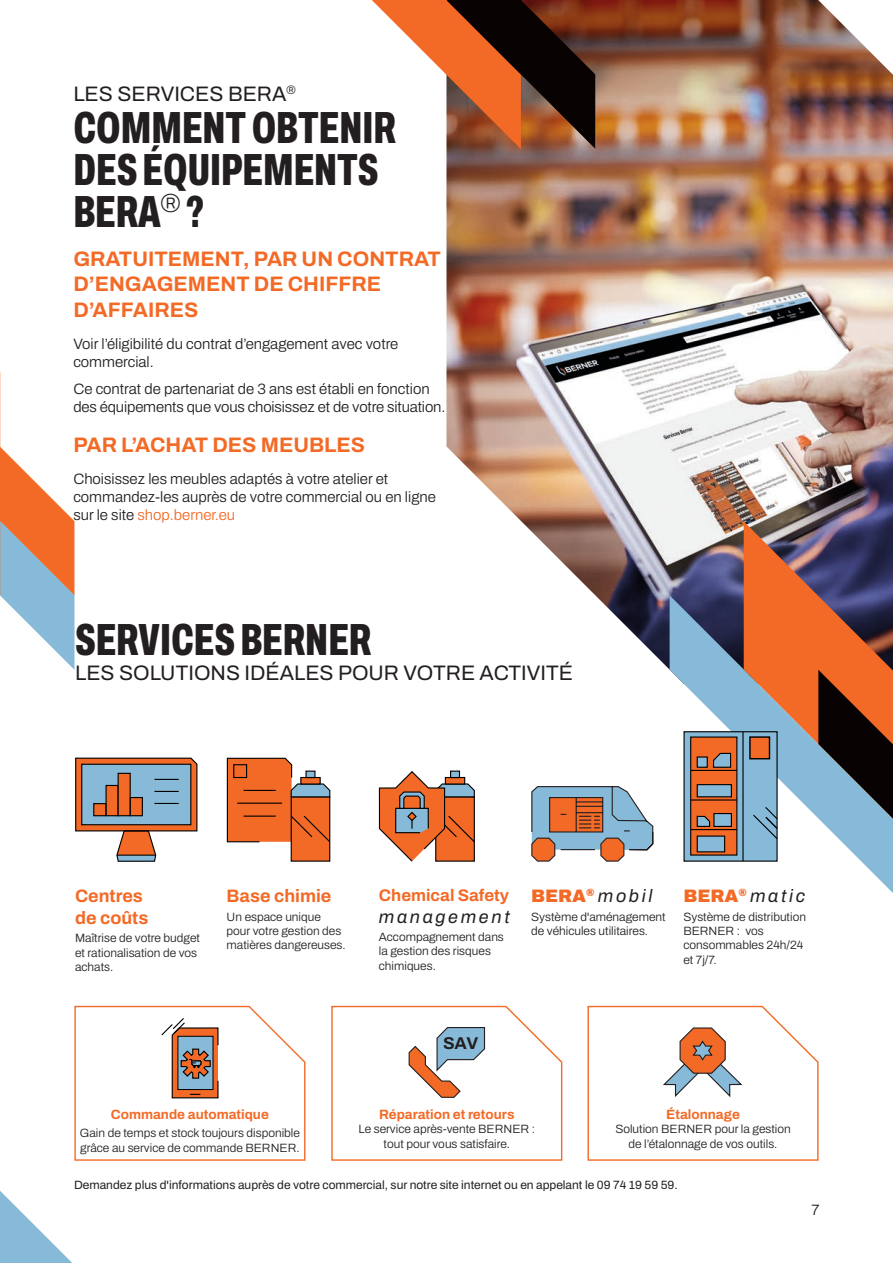
<style>
.page{position:relative;width:893px;height:1263px;background:#fff}
.page>*{position:absolute;margin:0;border:0;box-sizing:border-box;transform-origin:0 0}
.t1{font:800 extra-condensed 45px/42px "Archivo";color:#231f20}
.t2{font:700 21px/25.2px "Archivo";color:#f36a26}
.t3{font:21px "Archivo";color:#231f20}
.t4{font:italic 18px "Archivo";letter-spacing:.15em;color:#231f20}
.t5{font:700 18px/21.6px "Archivo";color:#f36a26}
.t6{font:700 17.1px "Archivo";color:#231f20}
.t7{font:700 16.8px "Archivo";color:#f36a26}
.t8{font:300 15px/18px "Archivo";color:#231f20}
.t9{font:700 13.5px "Archivo";color:#f36a26}
.t10{font:300 12px/14.4px "Archivo";color:#231f20}
.t11{font:12px "Archivo";color:#231f20}
.s1{color:#f36a26}
.s2{font-weight:900;font-style:normal;color:#f36a26}
</style>
<div class="page">
<img style="left:446px;top:0;width:447px;height:670px">
<svg style="left:372px;top:0;width:223px;height:149px"></svg>
<svg style="left:0;top:1191px;width:72px;height:72px"></svg>
<svg style="left:670px;top:595px;width:223px;height:298px"></svg>
<svg style="left:0;top:447px;width:74px;height:222px"></svg>
<svg style="left:226px;top:757px;width:105px;height:105px"></svg>
<svg style="left:683px;top:731px;width:95px;height:131px;background:#78a2bb"></svg>
<hr style="left:742px;top:732px;width:2px;height:129px;background:#000">
<div style="left:690px;top:736px;width:47px;height:120px;background:#f36a26;border:1px solid #000"></div>
<hr style="left:691px;top:829px;width:46px;height:1px;background:#000">
<hr style="left:691px;top:799px;width:46px;height:1px;background:#000">
<hr style="left:691px;top:770px;width:46px;height:1px;background:#000">
<svg style="left:744px;top:521px;width:149px;height:319px;background:#936d64"></svg>
<div style="left:697px;top:756px;width:11px;height:12px;background:#87bad8;border:1px solid #000"></div>
<div style="left:713px;top:813px;width:19px;height:14px;background:#87bad8;border:1px solid #000"></div>
<div style="left:697px;top:784px;width:35px;height:13px;background:#87bad8;border:1px solid #000"></div>
<div style="left:697px;top:835px;width:28px;height:17px;background:#87bad8;border:1px solid #000"></div>
<svg style="left:713px;top:752px;width:19px;height:16px"></svg>
<svg style="left:696px;top:815px;width:15px;height:12px"></svg>
<svg style="left:75px;top:757px;width:123px;height:105px"></svg>
<hr style="left:117px;top:854px;width:39px;height:2px;background:#000">
<svg style="left:331px;top:1005px;width:232px;height:156px"></svg>
<svg style="left:587px;top:1005px;width:232px;height:156px"></svg>
<svg style="left:74px;top:1005px;width:232px;height:156px"></svg>
<svg style="left:531px;top:786px;width:123px;height:76px"></svg>
<svg style="left:378px;top:770px;width:97px;height:92px"></svg>
<p class="t3" style="left:73px;top:78px;width:224px">LES SERVICES BERA<sup>®</sup></p>
<p class="t1" style="left:73px;top:106px;width:324px">COMMENT OBTENIR<br>DES ÉQUIPEMENTS<br>BERA<sup>®</sup> ?</p>
<p class="t2" style="left:73px;top:246px;width:369px">GRATUITEMENT, PAR UN CONTRAT<br>D’ENGAGEMENT DE CHIFFRE<br>D’AFFAIRES</p>
<p class="t8" style="left:73px;top:335px;width:326px">Voir l’éligibilité du contrat d’engagement avec votre commercial.</p>
<p class="t8" style="left:73px;top:380px;width:373px">Ce contrat de partenariat de 3 ans est établi en fonction des équipements que vous choisissez et de votre situation.</p>
<p class="t2" style="left:73px;top:432px;width:293px">PAR L’ACHAT DES MEUBLES</p>
<p class="t8" style="left:73px;top:470px;width:364px">Choisissez les meubles adaptés à votre atelier et commandez-les auprès de votre commercial ou en ligne sur le site <span class="s1">shop.berner.eu</span></p>
<p class="t1" style="left:75px;top:618px;width:298px">SERVICES BERNER</p>
<p class="t3" style="left:75px;top:657px;width:499px">LES SOLUTIONS IDÉALES POUR VOTRE ACTIVITÉ</p>
<p class="t5" style="left:75px;top:885px;width:75px">Centres de coûts</p>
<p class="t10" style="left:75px;top:931px;width:126px">Maîtrise de votre budget et rationalisation de vos achats.</p>
<p class="t5" style="left:227px;top:885px;width:106px">Base chimie</p>
<p class="t10" style="left:227px;top:909px;width:121px">Un espace unique pour votre gestion des matières dangereuses.</p>
<p class="t7" style="left:379px;top:883px;width:132px">Chemical Safety</p>
<p class="t4" style="left:379px;top:903px;width:132px">management</p>
<p class="t10" style="left:379px;top:930px;width:127px">Accompagnement dans la gestion des risques chimiques.</p>
<p class="t4" style="left:531px;top:883px;width:123px"><span class="s2">BERA</span><sup>®</sup> mobil</p>
<p class="t10" style="left:531px;top:909px;width:136px">Système d'aménagement de véhicules utilitaires.</p>
<p class="t4" style="left:683px;top:883px;width:123px"><span class="s2">BERA</span><sup>®</sup> matic</p>
<p class="t10" style="left:683px;top:909px;width:124px">Système de distribution<br>BERNER : vos consommables 24h/24 et 7j/7.</p>
<h3 class="t6" style="left:443px;top:1030px;width:37px">SAV</h3>
<p class="t9" style="left:111px;top:1104px;width:160px">Commande automatique</p>
<p class="t10" style="left:80px;top:1126px;width:222px">Gain de temps et stock toujours disponible grâce au service de commande BERNER.</p>
<p class="t9" style="left:379px;top:1104px;width:137px">Réparation et retours</p>
<p class="t10" style="left:358px;top:1122px;width:178px;text-align:center">Le service après-vente BERNER : tout pour vous satisfaire.</p>
<p class="t9" style="left:666px;top:1104px;width:75px">Étalonnage</p>
<p class="t10" style="left:615px;top:1122px;width:177px;text-align:center">Solution BERNER pour la gestion de l’étalonnage de vos outils.</p>
<p class="t11" style="left:74px;top:1175px;width:605px">Demandez plus d'informations auprès de votre commercial, sur notre site internet ou en appelant le 09 74 19 59 59.</p>
<p class="t8" style="left:811px;top:1200px;width:10px">7</p>
</div>
